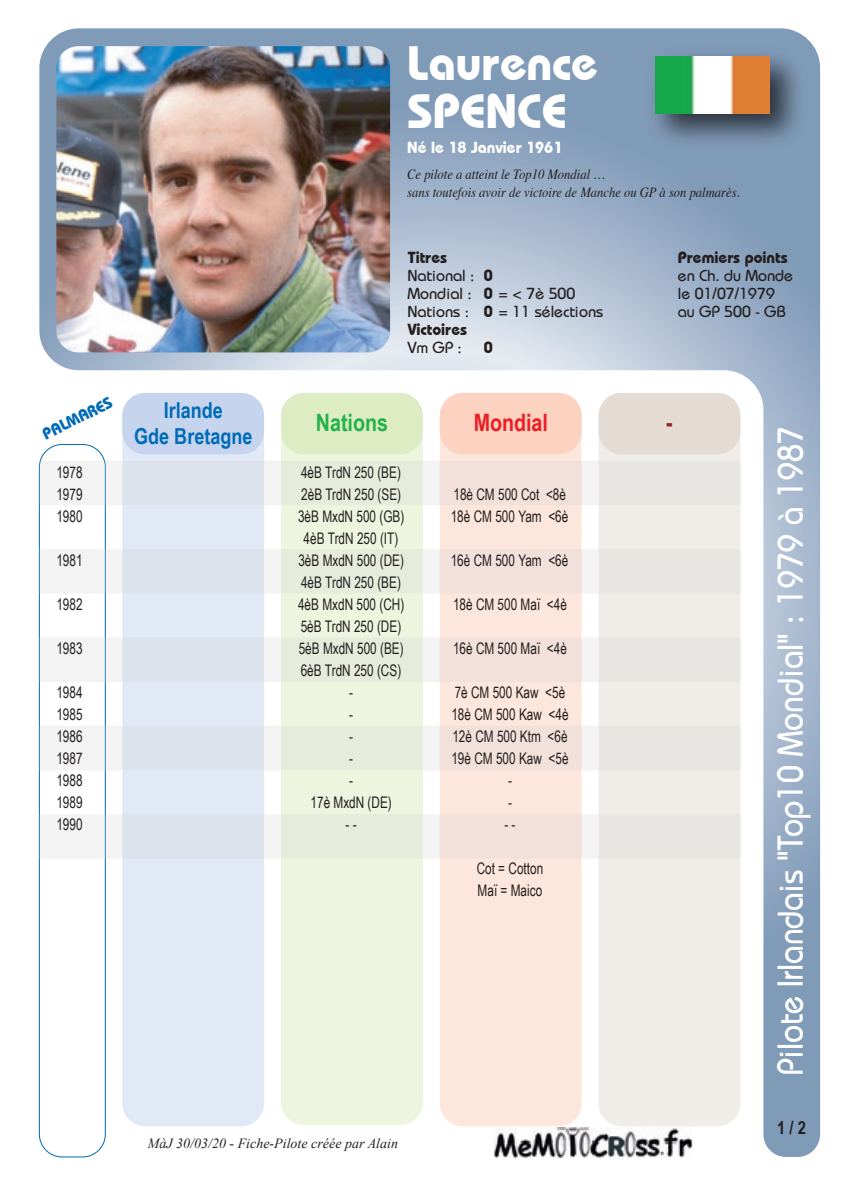
<style>
.page{position:relative;width:842px;height:1191px;background:#fff}
.page>*{position:absolute;margin:0;border:0;box-sizing:border-box;transform-origin:0 0}
.t1{font:700 48px/48px "Bauhaus IT Cby BT";color:#fff}
.t2{font:36px "Bauhaus";color:#fff;scale:.9 1}
.t3{font:700 24px "Arial Narrow";color:#ee1d23}
.t4{font:700 24px "Arial Narrow";color:#23b24b}
.t5{font:700 24px "Arial Narrow";color:#942723}
.t6{font:700 22px/26.4px "Arial Narrow";color:#006bb6;text-align:center}
.t7{font:700 18px "Arial Narrow";color:#231f20}
.t8{font:16px/22px "Arial Narrow";color:#231f20;scale:.9 1}
.t9{font:16px/18px "Bauhaus";color:#231f20}
.t10{font:700 16px "Bauhaus IT Cby BT";color:#231f20}
.t11{font:700 16px "Bauhaus IT Cby BT";color:#fff}
.t12{font:700 16px "Bauhaus IT Cby BT";color:#006bb6}
.t13{font:italic 14px/18px "Times";color:#231f20;scale:.9 1}
.t14{font:italic 14px "Times New Roman";color:#231f20}
.s1{font-family:"Bauhaus IT Cby BT";font-weight:700}
</style>
<div class="page">
<img style="left:39px;top:28px;width:781px;height:1129px">
<img style="left:494px;top:1128px;width:198px;height:29px">
<svg style="left:38px;top:443px;width:68px;height:714px"></svg>
<div style="left:122px;top:454px;width:142px;height:672px;background:#e1e9f6"></div>
<div style="left:122px;top:393px;width:142px;height:61px;background:#c6d5ed"></div>
<div style="left:281px;top:454px;width:142px;height:671px;background:#edf5df"></div>
<div style="left:440px;top:454px;width:142px;height:672px;background:#fde7dc"></div>
<div style="left:599px;top:454px;width:141px;height:672px;background:#f0ede8"></div>
<div style="left:440px;top:393px;width:142px;height:61px;background:#fcd2c0"></div>
<div style="left:281px;top:393px;width:142px;height:61px;background:#deecc3"></div>
<div style="left:599px;top:393px;width:141px;height:61px;background:#e4dbd5"></div>
<svg style="left:39px;top:460px;width:701px;height:45px"></svg>
<svg style="left:39px;top:549px;width:701px;height:44px"></svg>
<svg style="left:39px;top:637px;width:701px;height:45px"></svg>
<svg style="left:39px;top:726px;width:701px;height:44px"></svg>
<svg style="left:39px;top:814px;width:701px;height:44px"></svg>
<img style="left:638px;top:40px;width:176px;height:118px">
<img style="left:656px;top:57px;width:113px;height:56px">
<h1 class="t1" style="left:407px;top:38px;width:192px">Laurence<br>SPENCE</h1>
<p class="t11" style="left:407px;top:138px;width:157px">Né le 18 Janvier 1961</p>
<p class="t13" style="left:407px;top:165px;width:371px">Ce pilote a atteint le Top10 Mondial …<br>sans toutefois avoir de victoire de Manche ou GP à son palmarès.</p>
<p class="t10" style="left:408px;top:248px;width:41px">Titres</p>
<p class="t9" style="left:408px;top:266px;width:197px">National : <span class="s1">0<br></span>Mondial : <span class="s1">0</span> = &lt; 7è 500<br>Nations : <span class="s1">0</span> = 11 sélections</p>
<p class="t10" style="left:408px;top:320px;width:61px">Victoires</p>
<p class="t9" style="left:408px;top:338px;width:56px">Vm GP :</p>
<p class="t10" style="left:484px;top:338px;width:11px">0</p>
<p class="t10" style="left:678px;top:248px;width:111px">Premiers points</p>
<p class="t9" style="left:678px;top:266px;width:117px">en Ch. du Monde le 01/07/1979 au GP 500 - GB</p>
<p class="t12" style="left:39px;top:426px;width:77px;rotate:-26deg">PALMARES</p>
<h3 class="t6" style="left:134px;top:396px;width:120px">Irlande<br>Gde Bretagne</h3>
<h3 class="t4" style="left:316px;top:409px;width:74px">Nations</h3>
<h3 class="t5" style="left:666px;top:409px;width:8px">-</h3>
<h3 class="t3" style="left:474px;top:409px;width:76px">Mondial</h3>
<p class="t8" style="left:56px;top:461px;width:31px">1978</p>
<p class="t8" style="left:301px;top:461px;width:113px">4èB TrdN 250 (BE)</p>
<p class="t8" style="left:56px;top:483px;width:31px">1979</p>
<p class="t8" style="left:301px;top:483px;width:113px">2èB TrdN 250 (SE)</p>
<p class="t8" style="left:453px;top:483px;width:127px">18è CM 500 Cot &lt;8è</p>
<p class="t8" style="left:56px;top:505px;width:31px">1980</p>
<p class="t8" style="left:298px;top:505px;width:120px">3èB MxdN 500 (GB)</p>
<p class="t8" style="left:451px;top:505px;width:132px">18è CM 500 Yam &lt;6è</p>
<p class="t8" style="left:304px;top:527px;width:107px">4èB TrdN 250 (IT)</p>
<p class="t8" style="left:56px;top:549px;width:31px">1981</p>
<p class="t8" style="left:298px;top:549px;width:119px">3èB MxdN 500 (DE)</p>
<p class="t8" style="left:451px;top:549px;width:132px">16è CM 500 Yam &lt;6è</p>
<p class="t8" style="left:301px;top:571px;width:113px">4èB TrdN 250 (BE)</p>
<p class="t8" style="left:56px;top:593px;width:31px">1982</p>
<p class="t8" style="left:298px;top:593px;width:120px">4èB MxdN 500 (CH)</p>
<p class="t8" style="left:453px;top:593px;width:128px">18è CM 500 Maï &lt;4è</p>
<p class="t8" style="left:301px;top:615px;width:113px">5èB TrdN 250 (DE)</p>
<p class="t8" style="left:56px;top:637px;width:31px">1983</p>
<p class="t8" style="left:299px;top:637px;width:118px">5èB MxdN 500 (BE)</p>
<p class="t8" style="left:453px;top:637px;width:128px">16è CM 500 Maï &lt;4è</p>
<p class="t8" style="left:301px;top:659px;width:113px">6èB TrdN 250 (CS)</p>
<p class="t8" style="left:56px;top:681px;width:31px">1984</p>
<p class="t8" style="left:349px;top:681px;width:6px">-</p>
<p class="t8" style="left:455px;top:681px;width:124px">7è CM 500 Kaw &lt;5è</p>
<p class="t8" style="left:56px;top:703px;width:31px">1985</p>
<p class="t8" style="left:349px;top:703px;width:6px">-</p>
<p class="t8" style="left:451px;top:703px;width:132px">18è CM 500 Kaw &lt;4è</p>
<p class="t8" style="left:56px;top:725px;width:31px">1986</p>
<p class="t8" style="left:349px;top:725px;width:6px">-</p>
<p class="t8" style="left:452px;top:725px;width:130px">12è CM 500 Ktm &lt;6è</p>
<p class="t8" style="left:56px;top:747px;width:31px">1987</p>
<p class="t8" style="left:349px;top:747px;width:6px">-</p>
<p class="t8" style="left:451px;top:747px;width:132px">19è CM 500 Kaw &lt;5è</p>
<p class="t8" style="left:56px;top:769px;width:31px">1988</p>
<p class="t8" style="left:349px;top:769px;width:6px">-</p>
<p class="t8" style="left:508px;top:769px;width:6px">-</p>
<p class="t8" style="left:56px;top:791px;width:31px">1989</p>
<p class="t8" style="left:311px;top:791px;width:92px">17è MxdN (DE)</p>
<p class="t8" style="left:508px;top:791px;width:6px">-</p>
<p class="t8" style="left:56px;top:813px;width:31px">1990</p>
<p class="t8" style="left:346px;top:813px;width:14px">- -</p>
<p class="t8" style="left:504px;top:813px;width:14px">- -</p>
<p class="t8" style="left:477px;top:857px;width:76px">Cot = Cotton<br>Maï = Maico</p>
<p class="t14" style="left:148px;top:1133px;width:252px">MàJ 30/03/20 - Fiche-Pilote créée par Alain</p>
<h2 class="t2" style="left:768px;top:1075px;width:723px;rotate:-90deg">Pilote Irlandais "Top10 Mondial" : 1979 à 1987</h2>
<p class="t7" style="left:777px;top:1117px;width:30px">1 / 2</p>
</div>
